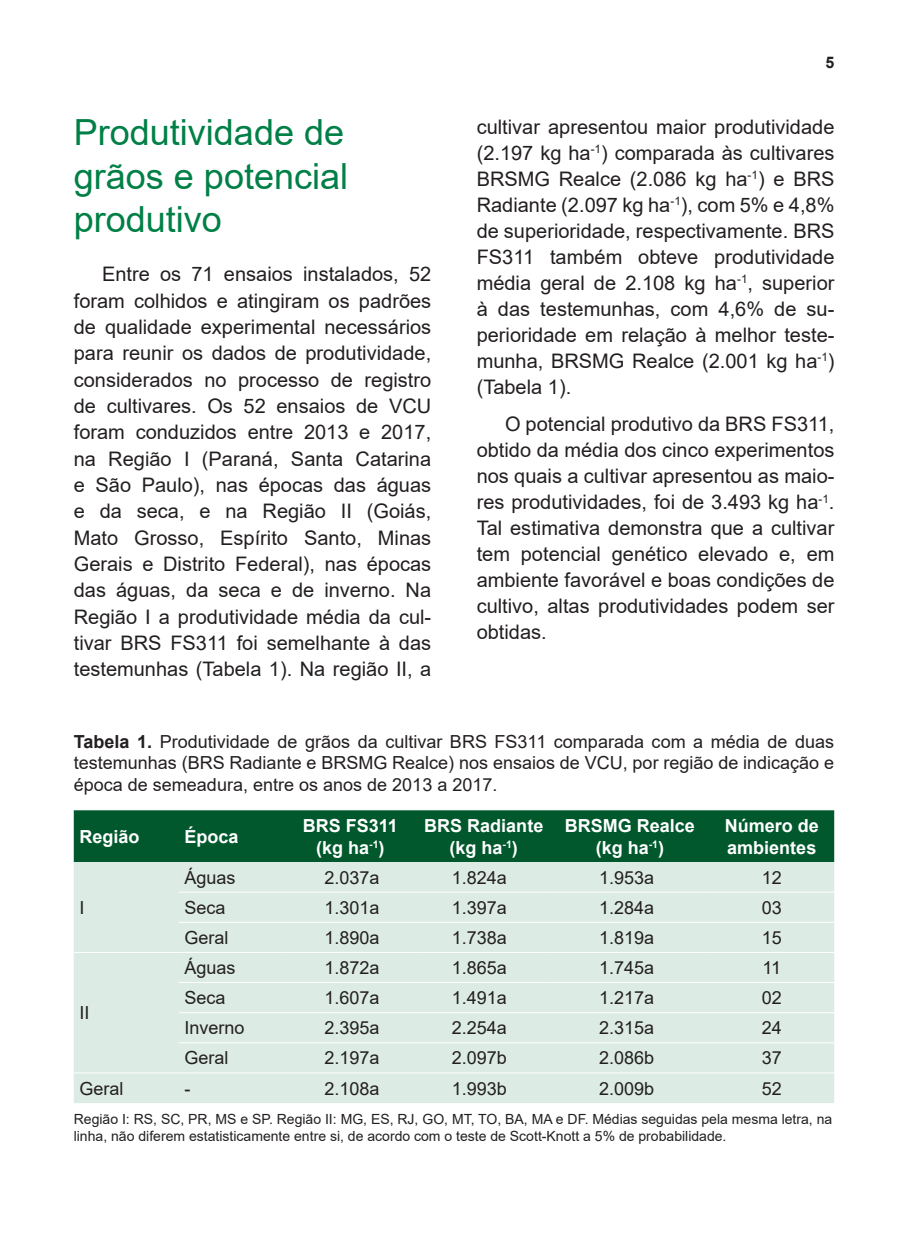
<style>
.page{position:relative;width:908px;height:1248px;background:#fff}
.page>*{position:absolute;margin:0;border:0;box-sizing:border-box;transform-origin:0 0}
.TITULO_1{font:36px/43.6px "Arial";color:#007f46;text-align:justify}
.MIOLO{font:20px/26px "Arial";color:#231f20;text-align:justify}
.TABELA_MIOLO{font:18px "Arial";color:#231f20}
.TABELA_TITULO{font:18px/21.6px "Arial";color:#231f20;text-align:justify}
.TABELA_CABECA{font:700 18px/21.6px "Arial";color:#fff;text-align:center}
.t1{font:700 16px "Arial";color:#231f20}
.TABELA_FONTE{font:14px/16.8px "Arial";color:#231f20}
.s1{font-weight:700}
</style>
<div class="page">
<div style="left:74px;top:810px;width:759px;height:52px;background:#00582c"></div>
<div style="left:74px;top:862px;width:759px;height:240px;background:#dcebe3"></div>
<hr style="left:179px;top:891px;width:104px;height:1px;background:#fff">
<hr style="left:283px;top:891px;width:134px;height:1px;background:#fff">
<hr style="left:417px;top:891px;width:133px;height:1px;background:#fff">
<hr style="left:550px;top:891px;width:159px;height:1px;background:#fff">
<hr style="left:709px;top:891px;width:124px;height:1px;background:#fff">
<hr style="left:179px;top:921px;width:104px;height:1px;background:#fff">
<hr style="left:283px;top:921px;width:134px;height:1px;background:#fff">
<hr style="left:417px;top:921px;width:133px;height:1px;background:#fff">
<hr style="left:550px;top:921px;width:159px;height:1px;background:#fff">
<hr style="left:709px;top:921px;width:124px;height:1px;background:#fff">
<hr style="left:179px;top:951px;width:104px;height:1px;background:#fff">
<hr style="left:283px;top:951px;width:134px;height:1px;background:#fff">
<hr style="left:417px;top:951px;width:133px;height:1px;background:#fff">
<hr style="left:550px;top:951px;width:159px;height:1px;background:#fff">
<hr style="left:709px;top:951px;width:124px;height:1px;background:#fff">
<hr style="left:179px;top:981px;width:104px;height:1px;background:#fff">
<hr style="left:283px;top:981px;width:134px;height:1px;background:#fff">
<hr style="left:417px;top:981px;width:133px;height:1px;background:#fff">
<hr style="left:550px;top:981px;width:159px;height:1px;background:#fff">
<hr style="left:709px;top:981px;width:124px;height:1px;background:#fff">
<hr style="left:179px;top:1012px;width:104px;height:1px;background:#fff">
<hr style="left:283px;top:1012px;width:134px;height:1px;background:#fff">
<hr style="left:417px;top:1012px;width:133px;height:1px;background:#fff">
<hr style="left:550px;top:1012px;width:159px;height:1px;background:#fff">
<hr style="left:709px;top:1012px;width:124px;height:1px;background:#fff">
<hr style="left:179px;top:1042px;width:104px;height:1px;background:#fff">
<hr style="left:283px;top:1042px;width:134px;height:1px;background:#fff">
<hr style="left:417px;top:1042px;width:133px;height:1px;background:#fff">
<hr style="left:550px;top:1042px;width:159px;height:1px;background:#fff">
<hr style="left:709px;top:1042px;width:124px;height:1px;background:#fff">
<hr style="left:179px;top:1072px;width:104px;height:1px;background:#fff">
<hr style="left:283px;top:1072px;width:134px;height:1px;background:#fff">
<hr style="left:417px;top:1072px;width:133px;height:1px;background:#fff">
<hr style="left:550px;top:1072px;width:159px;height:1px;background:#fff">
<hr style="left:709px;top:1072px;width:124px;height:1px;background:#fff">
<hr style="left:74px;top:951px;width:105px;height:1px;background:#fff">
<hr style="left:74px;top:1072px;width:105px;height:1px;background:#fff">
<p class="TITULO_1" style="left:74px;top:111px;width:276px">Produtividade de grãos e potencial produtivo</p>
<p class="MIOLO" style="left:74px;top:261px;width:359px;text-indent:28px">Entre os 71 ensaios instalados, 52 foram colhidos e atingiram os padrões de qualidade experimental necessários para reunir os dados de produtividade, considerados no processo de registro de cultivares. Os 52 ensaios de VCU foram conduzidos entre 2013 e 2017, na Região I (Paraná, Santa Catarina e São Paulo), nas épocas das águas e da seca, e na Região II (Goiás, Mato Grosso, Espírito Santo, Minas Gerais e Distrito Federal), nas épocas das águas, da seca e de inverno. Na Região I a produtividade média da cul&shy;tivar BRS FS311 foi semelhante à das testemunhas (Tabela 1). Na região II, a</p>
<p class="t1" style="left:825px;top:51px;width:10px">5</p>
<p class="MIOLO" style="left:476px;top:113px;width:359px">cultivar apresentou maior produtividade (2.197 kg ha<sup>-1</sup>) comparada às cultivares BRSMG Realce (2.086 kg ha<sup>-1</sup>) e BRS Radiante (2.097 kg ha<sup>-1</sup>), com 5% e 4,8% de superioridade, respectivamente. BRS FS311 também obteve produtividade média geral de 2.108 kg ha<sup>-1</sup>, superior à das testemunhas, com 4,6% de su&shy;perioridade em relação à melhor teste&shy;munha, BRSMG Realce (2.001 kg ha<sup>-1</sup>) (Tabela 1).</p>
<p class="MIOLO" style="left:476px;top:411px;width:359px;text-indent:28px">O potencial produtivo da BRS FS311, obtido da média dos cinco experimentos nos quais a cultivar apresentou as maio&shy;res produtividades, foi de 3.493 kg ha<sup>-1</sup>.<br>Tal estimativa demonstra que a cultivar tem potencial genético elevado e, em ambiente favorável e boas condições de cultivo, altas produtividades podem ser obtidas.</p>
<p class="TABELA_TITULO" style="left:74px;top:730px;width:761px"><span class="s1">Tabela 1.</span> Produtividade de grãos da cultivar BRS FS311 comparada com a média de duas testemunhas (BRS Radiante e BRSMG Realce) nos ensaios de VCU, por região de indicação e época de semeadura, entre os anos de 2013 a 2017.</p>
<p class="TABELA_CABECA" style="left:79px;top:825px;width:62px">Região</p>
<p class="TABELA_CABECA" style="left:184px;top:825px;width:56px">Época</p>
<p class="TABELA_CABECA" style="left:303px;top:815px;width:97px">BRS FS311 (kg ha<sup>-1</sup>)</p>
<p class="TABELA_CABECA" style="left:424px;top:815px;width:121px">BRS Radiante (kg ha<sup>-1</sup>)</p>
<p class="TABELA_CABECA" style="left:564px;top:815px;width:132px">BRSMG Realce (kg ha<sup>-1</sup>)</p>
<p class="TABELA_CABECA" style="left:724px;top:815px;width:96px;text-align:left">Número de ambientes</p>
<p class="TABELA_MIOLO" style="left:79px;top:895px;width:7px">I</p>
<p class="TABELA_MIOLO" style="left:79px;top:1000px;width:12px">II</p>
<p class="TABELA_MIOLO" style="left:184px;top:864px;width:53px">Águas</p>
<p class="TABELA_MIOLO" style="left:324px;top:864px;width:57px">2.037a</p>
<p class="TABELA_MIOLO" style="left:451px;top:864px;width:57px">1.824a</p>
<p class="TABELA_MIOLO" style="left:599px;top:864px;width:57px">1.953a</p>
<p class="TABELA_MIOLO" style="left:761px;top:864px;width:22px">12</p>
<p class="TABELA_MIOLO" style="left:184px;top:895px;width:43px">Seca</p>
<p class="TABELA_MIOLO" style="left:324px;top:895px;width:57px">1.301a</p>
<p class="TABELA_MIOLO" style="left:451px;top:895px;width:57px">1.397a</p>
<p class="TABELA_MIOLO" style="left:599px;top:895px;width:57px">1.284a</p>
<p class="TABELA_MIOLO" style="left:761px;top:895px;width:22px">03</p>
<p class="TABELA_MIOLO" style="left:184px;top:925px;width:46px">Geral</p>
<p class="TABELA_MIOLO" style="left:324px;top:925px;width:57px">1.890a</p>
<p class="TABELA_MIOLO" style="left:451px;top:925px;width:57px">1.738a</p>
<p class="TABELA_MIOLO" style="left:599px;top:925px;width:57px">1.819a</p>
<p class="TABELA_MIOLO" style="left:761px;top:925px;width:22px">15</p>
<p class="TABELA_MIOLO" style="left:184px;top:955px;width:53px">Águas</p>
<p class="TABELA_MIOLO" style="left:324px;top:955px;width:57px">1.872a</p>
<p class="TABELA_MIOLO" style="left:451px;top:955px;width:57px">1.865a</p>
<p class="TABELA_MIOLO" style="left:599px;top:955px;width:57px">1.745a</p>
<p class="TABELA_MIOLO" style="left:762px;top:955px;width:20px">11</p>
<p class="TABELA_MIOLO" style="left:184px;top:985px;width:43px">Seca</p>
<p class="TABELA_MIOLO" style="left:324px;top:985px;width:57px">1.607a</p>
<p class="TABELA_MIOLO" style="left:451px;top:985px;width:57px">1.491a</p>
<p class="TABELA_MIOLO" style="left:599px;top:985px;width:57px">1.217a</p>
<p class="TABELA_MIOLO" style="left:761px;top:985px;width:22px">02</p>
<p class="TABELA_MIOLO" style="left:184px;top:1015px;width:62px">Inverno</p>
<p class="TABELA_MIOLO" style="left:324px;top:1015px;width:57px">2.395a</p>
<p class="TABELA_MIOLO" style="left:451px;top:1015px;width:57px">2.254a</p>
<p class="TABELA_MIOLO" style="left:599px;top:1015px;width:57px">2.315a</p>
<p class="TABELA_MIOLO" style="left:761px;top:1015px;width:22px">24</p>
<p class="TABELA_MIOLO" style="left:184px;top:1045px;width:46px">Geral</p>
<p class="TABELA_MIOLO" style="left:324px;top:1045px;width:57px">2.197a</p>
<p class="TABELA_MIOLO" style="left:451px;top:1045px;width:57px">2.097b</p>
<p class="TABELA_MIOLO" style="left:599px;top:1045px;width:57px">2.086b</p>
<p class="TABELA_MIOLO" style="left:761px;top:1045px;width:22px">37</p>
<p class="TABELA_MIOLO" style="left:79px;top:1075px;width:46px">Geral</p>
<p class="TABELA_MIOLO" style="left:184px;top:1075px;width:7px">-</p>
<p class="TABELA_MIOLO" style="left:324px;top:1075px;width:57px">2.108a</p>
<p class="TABELA_MIOLO" style="left:451px;top:1075px;width:57px">1.993b</p>
<p class="TABELA_MIOLO" style="left:599px;top:1075px;width:57px">2.009b</p>
<p class="TABELA_MIOLO" style="left:761px;top:1075px;width:22px">52</p>
<p class="TABELA_FONTE" style="left:74px;top:1110px;width:759px">Região I: RS, SC, PR, MS e SP. Região II: MG, ES, RJ, GO, MT, TO, BA, MA e DF. Médias seguidas pela mesma letra, na linha, não diferem estatisticamente entre si, de acordo com o teste de Scott-Knott a 5% de probabilidade.</p>
</div>
